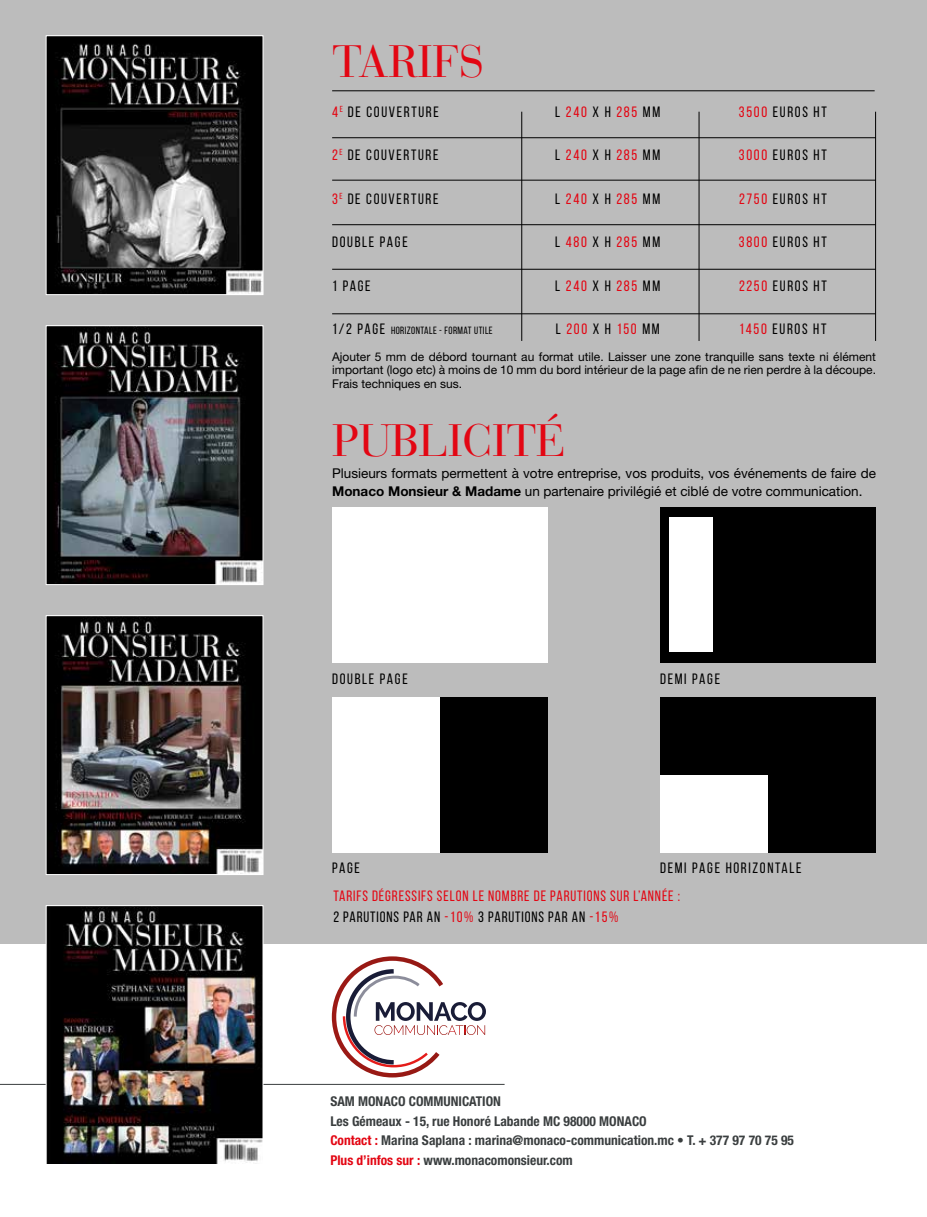
<style>
.page{position:relative;width:927px;height:1217px;background:#fff}
.page>*{position:absolute;margin:0;border:0;box-sizing:border-box;transform-origin:0 0}
.t1{font:45px "Bauer Bodoni Std";letter-spacing:-.01em;color:#e30613}
.t2{font:15px "Bebas Neue";letter-spacing:.11em;color:#000}
.t3{font:15px/21.6px "Bebas Neue";letter-spacing:.06em;color:#e30613}
.t4{font:700 condensed 13.5px/19.5px "Helvetica Neue LT Std";color:#3a3e3f}
.t5{font:13.5px/18px "Helvetica Neue LT Std";color:#000}
.t6{font:12px/13.5px "Helvetica Neue LT Std";color:#000;text-align:justify}
.t7{font:10.5px "Bebas Neue";letter-spacing:.04em;color:#000}
.s1{color:#e30613}
.s2{color:#000}
.s3{font-size:15px}
.s4{font-weight:700}
</style>
<div class="page">
<div style="left:0;top:0;width:927px;height:943px;background:#bcbcbc"></div>
<hr style="left:0;top:1083px;width:505px;height:1px;background:#3a3e3f">
<div style="left:332px;top:507px;width:216px;height:156px;background:#fff"></div>
<div style="left:332px;top:697px;width:216px;height:155px;background:#000"></div>
<div style="left:332px;top:697px;width:108px;height:155px;background:#fff"></div>
<div style="left:660px;top:507px;width:216px;height:156px;background:#000"></div>
<div style="left:670px;top:517px;width:43px;height:135px;background:#fff"></div>
<div style="left:660px;top:697px;width:216px;height:155px;background:#000"></div>
<div style="left:660px;top:774px;width:108px;height:78px;background:#fff"></div>
<hr style="left:332px;top:90px;width:543px;height:1px;background:#000">
<hr style="left:332px;top:137px;width:544px;height:1px;background:#000">
<hr style="left:521px;top:112px;width:1px;height:229px;background:#000">
<hr style="left:875px;top:112px;width:1px;height:229px;background:#000">
<hr style="left:699px;top:112px;width:1px;height:229px;background:#000">
<hr style="left:332px;top:180px;width:544px;height:1px;background:#000">
<hr style="left:332px;top:224px;width:544px;height:1px;background:#000">
<hr style="left:332px;top:269px;width:544px;height:1px;background:#000">
<hr style="left:332px;top:313px;width:544px;height:1px;background:#000">
<svg style="left:332px;top:956px;width:154px;height:121px"></svg>
<svg style="left:45px;top:35px;width:219px;height:260px;background:#3b3b3b"></svg>
<svg style="left:45px;top:325px;width:219px;height:260px;background:#3f4144"></svg>
<img style="left:45px;top:615px;width:219px;height:260px">
<img style="left:45px;top:905px;width:219px;height:259px">
<h1 class="t1" style="left:332px;top:34px;width:154px">TARIFS</h1>
<p class="t2" style="left:332px;top:103px;width:108px"><span class="s1">4</span><sup>E</sup> DE COUVERTURE</p>
<p class="t3" style="left:555px;top:100px;width:106px"><span class="s2">L</span> 240 <span class="s2">X H</span> 285 <span class="s2">MM</span></p>
<p class="t2" style="left:739px;top:103px;width:89px"><span class="s1">3500</span> EUROS HT</p>
<p class="t2" style="left:332px;top:147px;width:108px"><span class="s1">2</span><sup>E</sup> DE COUVERTURE</p>
<p class="t3" style="left:555px;top:144px;width:106px"><span class="s2">L</span> 240 <span class="s2">X H</span> 285 <span class="s2">MM</span></p>
<p class="t2" style="left:739px;top:147px;width:89px"><span class="s1">3000</span> EUROS HT</p>
<p class="t2" style="left:332px;top:190px;width:108px"><span class="s1">3</span><sup>E</sup> DE COUVERTURE</p>
<p class="t3" style="left:555px;top:187px;width:106px"><span class="s2">L</span> 240 <span class="s2">X H</span> 285 <span class="s2">MM</span></p>
<p class="t2" style="left:739px;top:190px;width:89px"><span class="s1">2750</span> EUROS HT</p>
<p class="t2" style="left:332px;top:234px;width:77px">DOUBLE PAGE</p>
<p class="t3" style="left:555px;top:231px;width:106px"><span class="s2">L</span> 480 <span class="s2">X H</span> 285 <span class="s2">MM</span></p>
<p class="t2" style="left:739px;top:234px;width:89px"><span class="s1">3800</span> EUROS HT</p>
<p class="t2" style="left:332px;top:277px;width:40px">1 PAGE</p>
<p class="t3" style="left:555px;top:274px;width:106px"><span class="s2">L</span> 240 <span class="s2">X H</span> 285 <span class="s2">MM</span></p>
<p class="t2" style="left:739px;top:277px;width:89px"><span class="s1">2250</span> EUROS HT</p>
<p class="t7" style="left:332px;top:325px;width:162px"><span class="s3">1/2 PAGE</span> HORIZONTALE - FORMAT UTILE</p>
<p class="t3" style="left:556px;top:318px;width:105px"><span class="s2">L</span> 200 <span class="s2">X H</span> 150 <span class="s2">MM</span></p>
<p class="t2" style="left:739px;top:321px;width:89px"><span class="s1">1450</span> EUROS HT</p>
<p class="t6" style="left:332px;top:349px;width:545px">Ajouter 5 mm de débord tournant au format utile. Laisser une zone tranquille sans texte ni élément important (logo etc) à moins de 10 mm du bord intérieur de la page afin de ne rien perdre à la découpe.<br>Frais techniques en sus.</p>
<h1 class="t1" style="left:332px;top:413px;width:236px">PUBLICITÉ</h1>
<p class="t5" style="left:332px;top:464px;width:545px">Plusieurs formats permettent à votre entreprise, vos produits, vos événements de faire de<br><span class="s4">Monaco Monsieur &amp; Madame</span> un partenaire privilégié et ciblé de votre communication.</p>
<p class="t2" style="left:332px;top:670px;width:77px">DOUBLE PAGE</p>
<p class="t2" style="left:332px;top:859px;width:29px">PAGE</p>
<p class="t2" style="left:660px;top:670px;width:61px">DEMI PAGE</p>
<p class="t2" style="left:660px;top:859px;width:143px">DEMI PAGE HORIZONTALE</p>
<p class="t3" style="left:333px;top:884px;width:348px">TARIFS DÉGRESSIFS SELON LE NOMBRE DE PARUTIONS SUR L’ANNÉE :<br><span class="s2">2 PARUTIONS PAR AN</span> -10% <span class="s2">3 PARUTIONS PAR AN</span> -15%</p>
<p class="t4" style="left:330px;top:1091px;width:465px">SAM MONACO COMMUNICATION<br>Les Gémeaux - 15, rue Honoré Labande MC 98000 MONACO<br><span class="s1">Contact :</span> Marina Saplana : marina@monaco-communication.mc • T. + 377 97 70 75 95<br><span class="s1">Plus d’infos sur :</span> www.monacomonsieur.com</p>
</div>
